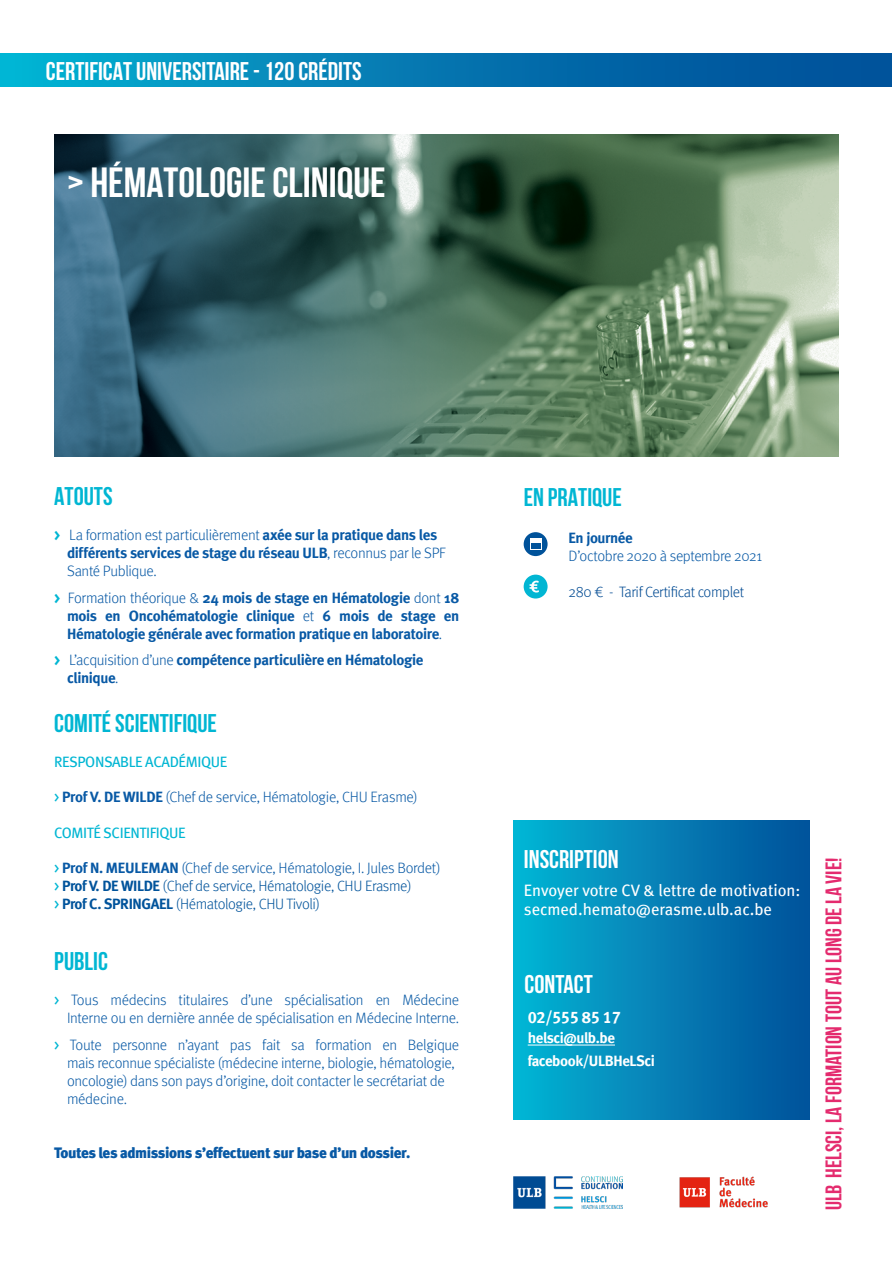
<style>
.page{position:relative;width:893px;height:1263px;background:#fff}
.page>*{position:absolute;margin:0;border:0;box-sizing:border-box;transform-origin:0 0}
.t1{font:700 42px "Bebas Neue";color:#fff}
.t2{font:700 25.5px "Bebas Neue";color:#fff}
.t3{font:700 25.5px "Bebas Neue";color:#01b6d3}
.t4{font:700 22.5px "Bebas Neue";color:#e42b6e}
.t5{font:16.5px/19.8px "Meta Book LF";color:#fff}
.t6{font:16.5px "Meta Bold LF";letter-spacing:-.025em;color:#fff}
.t7{font:300 15px/18px "Meta";letter-spacing:-.025em;color:#0859a5}
.t8{font:700 15px/18px "Meta";letter-spacing:-.025em;color:#0859a5;text-align:justify}
.t9{font:300 15px/18px "Meta";letter-spacing:-.025em;color:#00539b}
.t10{font:900 15px "Meta";letter-spacing:-.03em;color:#0859a5}
.t11{font:15px "Meta";letter-spacing:-.025em;color:#01b6d3}
.t12{font:15px "Meta Bold LF";letter-spacing:-.025em;color:#fff}
.t13{font:300 15px "Meta";letter-spacing:-.025em;color:#004a92}
.s1{font-weight:700;color:#01b6d3}
.s2{font-weight:700}
.s3{color:#01b6d3}
.s4{font-weight:300}
.s5{font-weight:400;color:#01b6d3}
.s6{font-weight:700;color:#0859a5}
.s7{color:#0859a5}
</style>
<div class="page">
<div style="left:514px;top:821px;width:295px;height:299px;background:linear-gradient(to right,#05b4d4,#024f99)"></div>
<hr style="left:528px;top:1045px;width:87px;height:1px;background:#fff">
<div style="left:0;top:54px;width:892px;height:33px;background:linear-gradient(to right,#05aed0,#004794)"></div>
<img style="left:54px;top:135px;width:785px;height:321px">
<div style="left:524px;top:575px;width:24px;height:23px;background:#01b6d3;border-radius:50%"></div>
<svg style="left:530px;top:581px;width:9px;height:11px"></svg>
<div style="left:524px;top:532px;width:24px;height:24px;background:#00529a;border-radius:50%"></div>
<svg style="left:530px;top:538px;width:11px;height:12px"></svg>
<div style="left:531px;top:543px;width:9px;height:5px;background:#00529a"></div>
<img style="left:514px;top:1176px;width:108px;height:33px">
<img style="left:679px;top:1176px;width:89px;height:32px">
<h2 class="t2" style="left:46px;top:58px;width:317px">CERTIFICAT UNIVERSITAIRE - 120 CRÉDITS</h2>
<h1 class="t1" style="left:67px;top:160px;width:320px">&gt; HÉMATOLOGIE CLINIQUE</h1>
<h2 class="t3" style="left:54px;top:482px;width:60px">ATOUTS</h2>
<p class="t7" style="left:67px;top:526px;width:380px;text-indent:-13px"><span class="s1">&gt;</span> La formation est particulièrement <span class="s2">axée sur la pratique dans les différents services de stage du réseau ULB</span>, reconnus par le SPF<br>Santé Publique.</p>
<p class="t8" style="left:67px;top:588px;width:394px;text-indent:-13px"><span class="s3">&gt;</span> <span class="s4">Formation théorique &amp;</span> 24 mois de stage en Hématologie <span class="s4">dont</span> 18 mois en Oncohématologie clinique <span class="s4">et</span> 6 mois de stage en Hématologie générale avec formation pratique en laboratoire<span class="s4">.</span></p>
<p class="t8" style="left:67px;top:651px;width:358px;text-indent:-13px"><span class="s3">&gt;</span> <span class="s4">L’acquisition d’une</span> compétence particulière en Hématologie clinique<span class="s4">.</span></p>
<h2 class="t3" style="left:54px;top:709px;width:164px">COMITÉ SCIENTIFIQUE</h2>
<p class="t11" style="left:54px;top:753px;width:174px">RESPONSABLE ACADÉMIQUE</p>
<p class="t7" style="left:54px;top:788px;width:365px"><span class="s5">&gt;</span> <span class="s2">Prof V. DE WILDE</span> (Chef de service, Hématologie, CHU Erasme)</p>
<p class="t11" style="left:54px;top:824px;width:133px">COMITÉ SCIENTIFIQUE</p>
<p class="t9" style="left:54px;top:859px;width:388px"><span class="s5">&gt;</span> <span class="s6">Prof N. MEULEMAN</span> <span class="s7">(Chef de service, Hématologie, I. Jules Bordet) </span><span class="s5">&gt;</span> <span class="s2">Prof V. DE WILDE</span> (Chef de service, Hématologie, CHU Erasme)<br><span class="s5">&gt;</span> <span class="s2">Prof C. SPRINGAEL</span> (Hématologie, CHU Tivoli)</p>
<h2 class="t3" style="left:54px;top:947px;width:55px">PUBLIC</h2>
<p class="t7" style="left:54px;top:991px;width:406px;text-align:right"><span class="s5">&gt;</span> Tous médecins titulaires d’une spécialisation en Médecine<br>Interne ou en dernière année de spécialisation en Médecine Interne.</p>
<p class="t7" style="left:67px;top:1035px;width:394px;text-indent:-13px"><span class="s5">&gt;</span> Toute personne n’ayant pas fait sa formation en Belgique mais reconnue spécialiste (médecine interne, biologie, hématologie, oncologie) dans son pays d’origine, doit contacter le secrétariat de médecine.</p>
<p class="t10" style="left:54px;top:1143px;width:358px">Toutes les admissions s’effectuent sur base d’un dossier.</p>
<h2 class="t3" style="left:524px;top:483px;width:100px">EN PRATIQUE</h2>
<p class="t8" style="left:569px;top:529px;width:66px">En journée</p>
<p class="t7" style="left:569px;top:547px;width:195px">D’octobre 2020 à septembre 2021</p>
<p class="t13" style="left:569px;top:584px;width:177px">280 € - Tarif Certificat complet</p>
<h2 class="t2" style="left:524px;top:845px;width:96px">INSCRIPTION</h2>
<p class="t5" style="left:524px;top:880px;width:278px">Envoyer votre CV &amp; lettre de motivation: secmed.hemato@erasme.ulb.ac.be</p>
<h2 class="t2" style="left:524px;top:970px;width:70px">CONTACT</h2>
<p class="t6" style="left:528px;top:1008px;width:95px">02/555 85 17</p>
<p class="t12" style="left:528px;top:1029px;width:89px">helsci@ulb.be</p>
<p class="t12" style="left:528px;top:1051px;width:129px">facebook/ULBHeLSci</p>
<h3 class="t4" style="left:821px;top:1210px;width:354px;rotate:-90deg">ulb HeLSCI, la formation tout au long de la vie!</h3>
</div>
